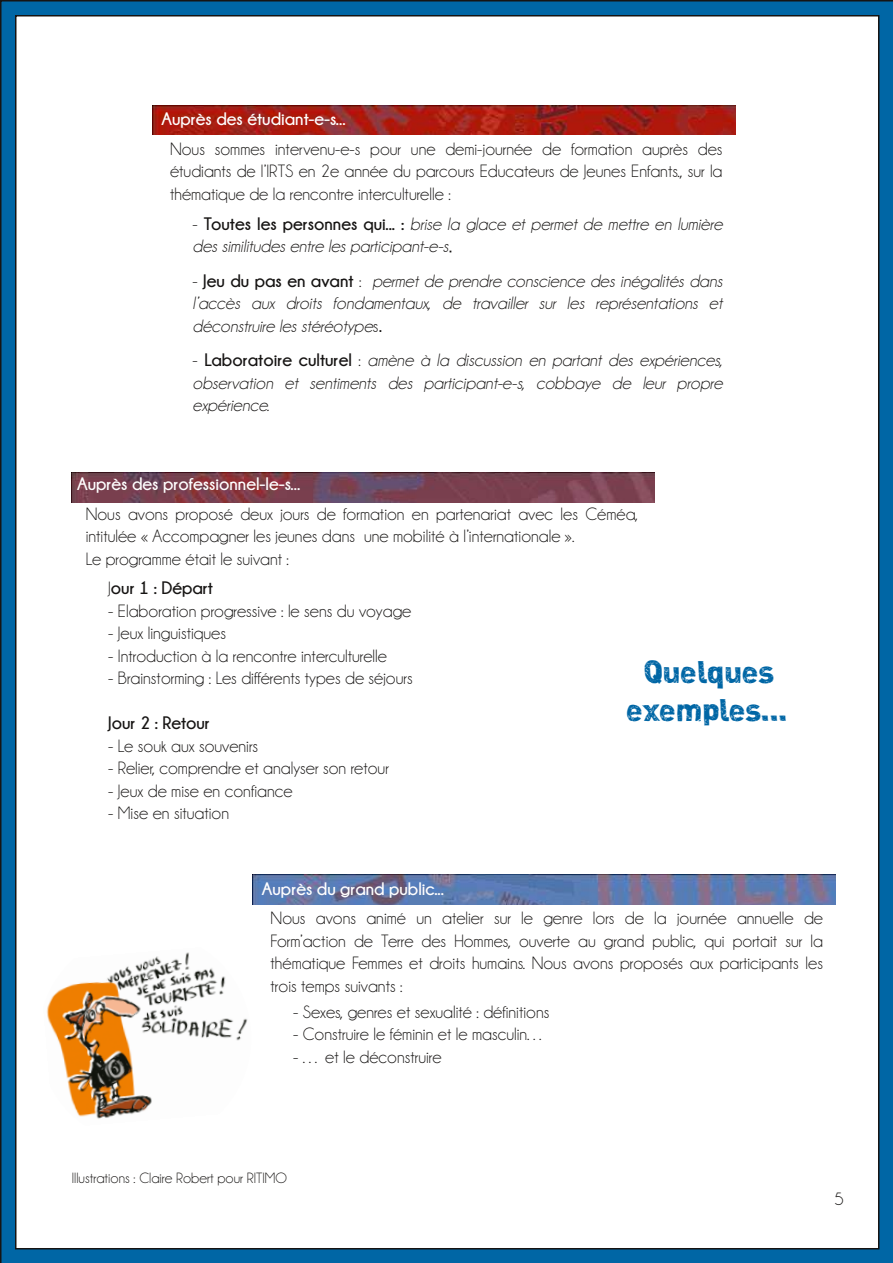
<style>
.page{position:relative;width:893px;height:1263px;background:#0066a5}
.page>*{position:absolute;margin:0;border:0;box-sizing:border-box;transform-origin:0 0}
.t1{font:30px/37.5px "DI Nk";color:#0066a5;text-align:center}
.t2{font:18px/22.5px "Champagne&Limousines";color:#161413;text-align:justify}
.t3{font:italic 18px/22.5px "Champagne&Limousines";color:#161413;text-align:justify}
.t4{font:700 18px "Champagne&Limousines";color:#fff}
.t5{font:700 18px "Champagne&Limousines";color:#161413}
.t6{font:15px "Champagne&Limousines";color:#161413}
.s1{font-style:normal}
.s2{font-weight:700;font-style:normal}
.s3{font-weight:400}
</style>
<div class="page">
<div style="left:16px;top:16px;width:863px;height:1233px;background:#fff"></div>
<img style="left:253px;top:875px;width:582px;height:29px">
<img style="left:152px;top:105px;width:583px;height:30px">
<img style="left:72px;top:472px;width:582px;height:30px">
<img style="left:46px;top:952px;width:202px;height:167px">
<p class="t4" style="left:161px;top:109px;width:186px">Auprès des étudiant-e-s...</p>
<p class="t2" style="left:170px;top:138px;width:554px">Nous sommes intervenu-e-s pour une demi-journée de formation auprès des étudiants de l’IRTS en 2e année du parcours Educateurs de Jeunes Enfants., sur la thématique de la rencontre interculturelle :</p>
<p class="t3" style="left:193px;top:213px;width:531px"><span class="s1">-</span> <span class="s2">Toutes les personnes qui... :</span> brise la glace et permet de mettre en lumière des similitudes entre les participant-e-s</p>
<p class="t3" style="left:193px;top:270px;width:531px"><span class="s1">-</span> <span class="s2">Jeu du pas en avant</span> <span class="s1">:</span> permet de prendre conscience des inégalités dans l’accès aux droits fondamentaux, de travailler sur les représentations et déconstruire les stéréotype<span class="s1">s</span></p>
<p class="t3" style="left:193px;top:349px;width:531px"><span class="s1">-</span> <span class="s2">Laboratoire culturel</span> <span class="s1">:</span> amène à la discussion en partant des expériences, observation et sentiments des participant-e-s, cobbaye de leur propre expérience.</p>
<p class="t4" style="left:77px;top:474px;width:225px">Auprès des professionnel-le-s...</p>
<p class="t2" style="left:86px;top:503px;width:554px;text-align:left">Nous avons proposé deux jours de formation en partenariat avec les Céméa, intitulée « Accompagner les jeunes dans une mobilité à l’internationale ».<br>Le programme était le suivant :</p>
<p class="t5" style="left:108px;top:578px;width:106px"><span class="s3">J</span>our 1 : Départ</p>
<p class="t2" style="left:108px;top:600px;width:305px">- Elaboration progressive : le sens du voyage</p>
<p class="t2" style="left:108px;top:622px;width:119px">- Jeux linguistiques</p>
<p class="t2" style="left:108px;top:645px;width:280px">- Introduction à la rencontre interculturelle</p>
<p class="t2" style="left:108px;top:667px;width:306px">- Brainstorming : Les différents types de séjours</p>
<p class="t5" style="left:108px;top:713px;width:103px">Jour 2 : Retour</p>
<p class="t2" style="left:108px;top:735px;width:151px">- Le souk aux souvenirs</p>
<p class="t2" style="left:108px;top:757px;width:282px">- Relier, comprendre et analyser son retour</p>
<p class="t2" style="left:108px;top:780px;width:186px">- Jeux de mise en confiance</p>
<p class="t2" style="left:108px;top:802px;width:122px">- Mise en situation</p>
<h1 class="t1" style="left:626px;top:655px;width:162px">Quelques exemples...</h1>
<p class="t4" style="left:262px;top:878px;width:184px">Auprès du grand public...</p>
<p class="t2" style="left:271px;top:907px;width:554px">Nous avons animé un atelier sur le genre lors de la journée annuelle de Form’action de Terre des Hommes, ouverte au grand public, qui portait sur la thématique Femmes et droits humains. Nous avons proposés aux participants les trois temps suivants :</p>
<p class="t2" style="left:293px;top:1000px;width:258px">- Sexes, genres et sexualité : définitions</p>
<p class="t2" style="left:293px;top:1023px;width:254px">- Construire le féminin et le masculin…</p>
<p class="t2" style="left:293px;top:1045px;width:150px">- … et le déconstruire</p>
<p class="t6" style="left:72px;top:1170px;width:217px">Illustrations : Claire Robert pour RITIMO</p>
<p class="t2" style="left:834px;top:1188px;width:11px">5</p>
</div>
